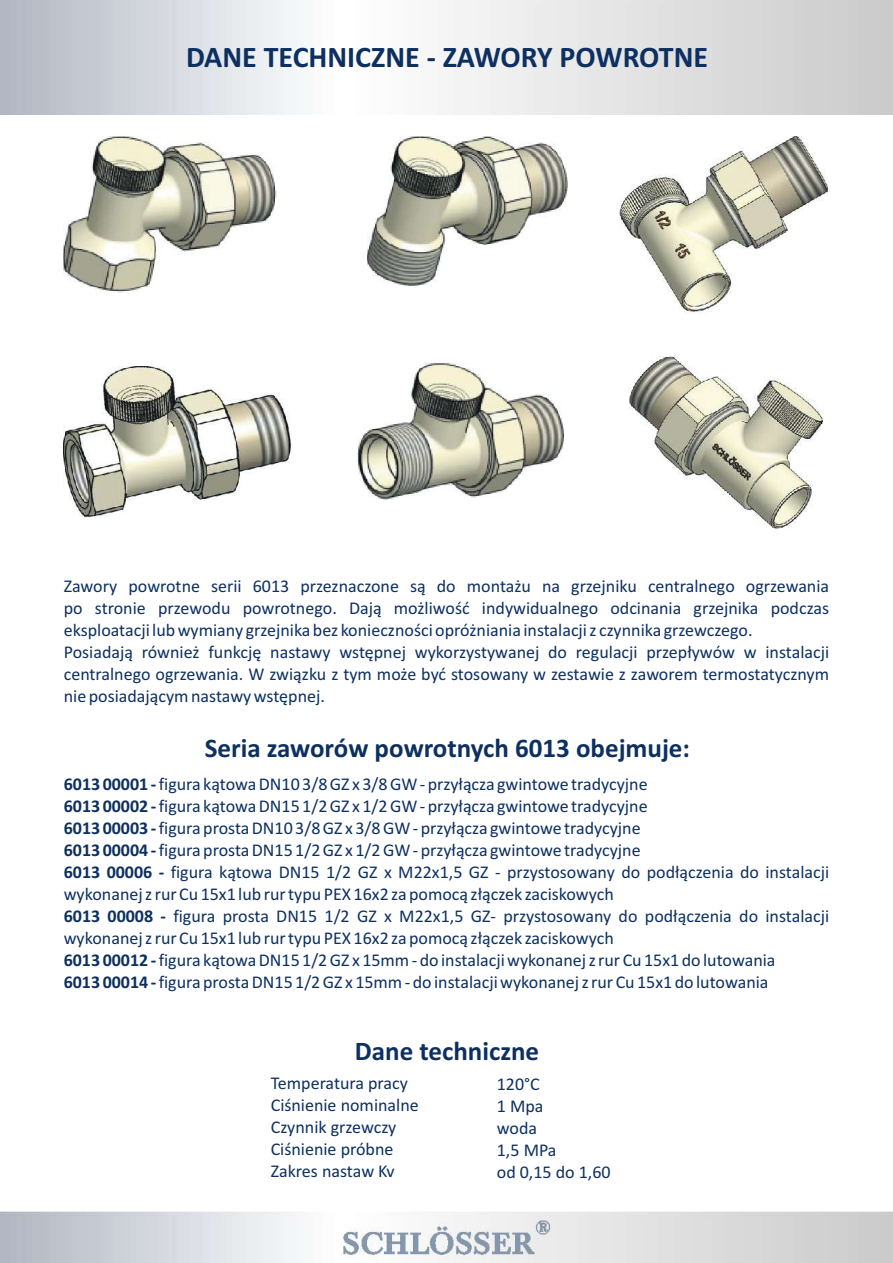
<style>
.page{position:relative;width:893px;height:1263px;background:#fff}
.page>*{position:absolute;margin:0;border:0;box-sizing:border-box;transform-origin:0 0}
.t1{font:700 30px "Calibri";color:#0d3061}
.t2{font:700 27px "Calibri";color:#0d3061}
.t3{font:18px/21.9px "Calibri";color:#0d3061}
.s1{font-weight:700}
</style>
<div class="page">
<img style="left:64px;top:366px;width:228px;height:151px">
<img style="left:357px;top:363px;width:207px;height:137px">
<img style="left:64px;top:136px;width:212px;height:156px">
<img style="left:367px;top:136px;width:201px;height:149px">
<img style="left:619px;top:136px;width:210px;height:177px">
<img style="left:629px;top:355px;width:195px;height:175px">
<img style="left:0;top:1212px;width:893px;height:51px">
<h1 class="t1" style="left:186px;top:44px;width:524px">DANE TECHNICZNE - ZAWORY POWROTNE</h1>
<p class="t3" style="left:64px;top:577px;width:767px">Zawory powrotne serii 6013 przeznaczone s¹ do monta¿u na grzejniku centralnego ogrzewania po stronie przewodu powrotnego. Daj¹ mo¿liwoœæ indywidualnego odcinania grzejnika podczas eksploatacji lub wymiany grzejnika bez koniecznoœci opró¿niania instalacji z czynnika grzewczego.<br>Posiadaj¹ równie¿ funkcjê nastawy wstêpnej wykorzystywanej do regulacji przep³ywów w instalacji centralnego ogrzewania. W zwi¹zku z tym mo¿e byæ stosowany w zestawie z zaworem termostatycznym nie posiadaj¹cym nastawy wstêpnej.</p>
<h2 class="t2" style="left:205px;top:736px;width:487px">Seria zaworów powrotnych 6013 obejmuje:</h2>
<p class="t3" style="left:64px;top:775px;width:767px"><span class="s1">6013 00001 -</span>figura k¹towa DN10 3/8 GZ x 3/8 GW - przy³¹cza gwintowe tradycyjne<br><span class="s1">6013 00002 -</span>figura k¹towa DN15 1/2 GZ x 1/2 GW - przy³¹cza gwintowe tradycyjne<br><span class="s1">6013 00003 -</span>figura prosta DN10 3/8 GZ x 3/8 GW - przy³¹cza gwintowe tradycyjne<br><span class="s1">6013 00004 -</span>figura prosta DN15 1/2 GZ x 1/2 GW - przy³¹cza gwintowe tradycyjne<br><span class="s1">6013 00006 -</span> figura k¹towa DN15 1/2 GZ x M22x1,5 GZ - przystosowany do pod³¹czenia do instalacji wykonanej z rur Cu 15x1 lub rur typu PEX 16x2 za pomoc¹ z³¹czek zaciskowych<br><span class="s1">6013 00008 -</span> figura prosta DN15 1/2 GZ x M22x1,5 GZ- przystosowany do pod³¹czenia do instalacji wykonanej z rur Cu 15x1 lub rur typu PEX 16x2 za pomoc¹ z³¹czek zaciskowych<br><span class="s1">6013 00012 -</span>figura k¹towa DN15 1/2 GZ x 15mm - do instalacji wykonanej z rur Cu 15x1 do lutowania<br><span class="s1">6013 00014 -</span>figura prosta DN15 1/2 GZ x 15mm - do instalacji wykonanej z rur Cu 15x1 do lutowania</p>
<h2 class="t2" style="left:355px;top:1040px;width:186px">Dane techniczne</h2>
<p class="t3" style="left:497px;top:1074px;width:115px">120°C<br>1 Mpa<br>woda<br>1,5 MPa<br>od 0,15 do 1,60</p>
<p class="t3" style="left:271px;top:1074px;width:150px">Temperatura pracy<br>Ciœnienie nominalne<br>Czynnik grzewczy<br>Ciœnienie próbne<br>Zakres nastaw Kv</p>
</div>
